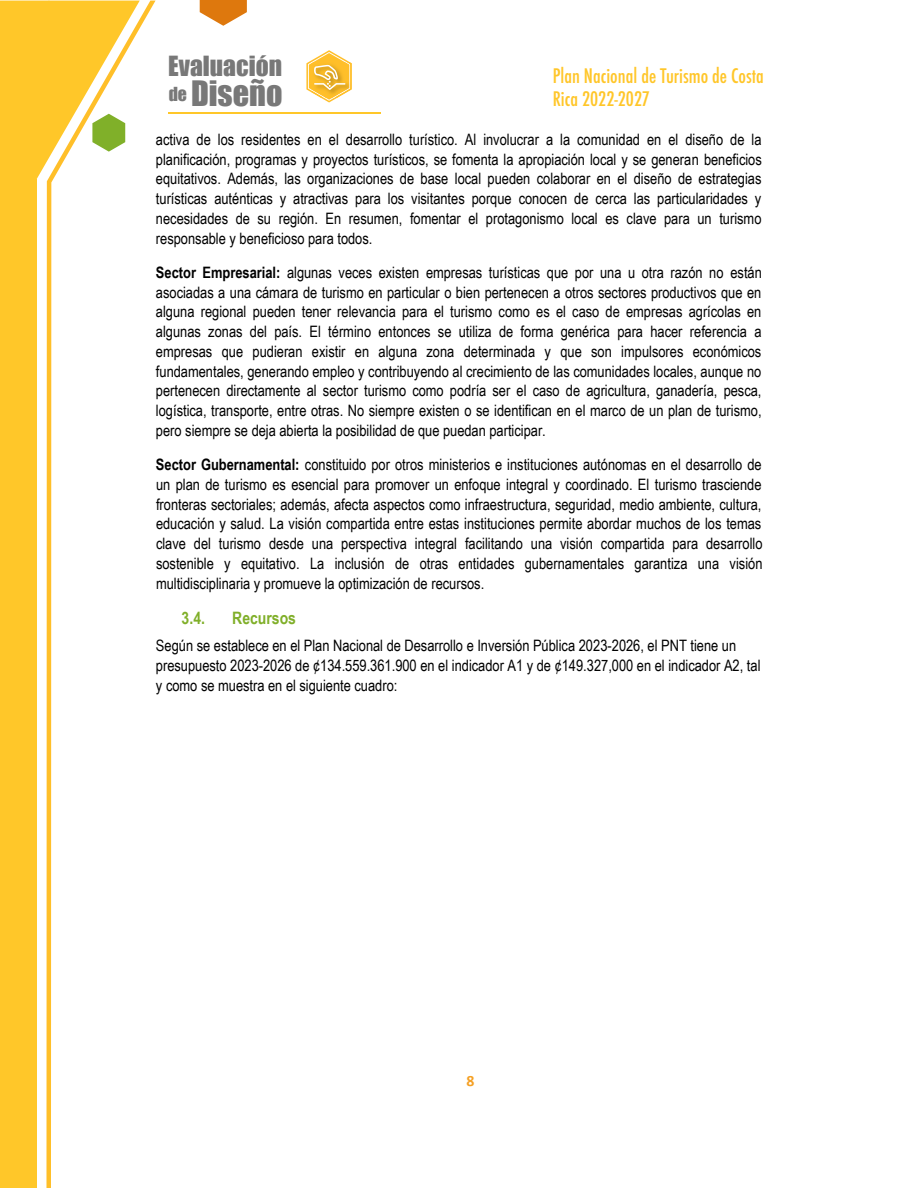
<style>
.page{position:relative;width:918px;height:1188px;background:#fff}
.page>*{position:absolute;margin:0;border:0;box-sizing:border-box;transform-origin:0 0}
.t1{font:32.25px "Impact";color:#787878}
.t2{font:25.5px "Impact";color:#787878}
.t3{font:500 condensed 19.5px/23.4px "Futura";color:#ffc629}
.t4{font:700 17.1px "Arial Narrow";color:#80af29}
.t5{font:15.75px/19.8px "Arial Narrow";color:#000;text-align:justify}
.t6{font:700 15.75px "Calibri";color:#f5a023}
.s1{font-weight:700}
</style>
<div class="page">
<svg style="left:200px;top:0;width:47px;height:26px"></svg>
<hr style="left:168px;top:112px;width:213px;height:2px;background:#ffc729">
<div style="left:0;top:179px;width:37px;height:1009px;background:#ffc729"></div>
<svg style="left:46px;top:1px;width:110px;height:1187px"></svg>
<svg style="left:0;top:1px;width:140px;height:178px"></svg>
<svg style="left:306px;top:50px;width:46px;height:52px"></svg>
<h2 class="t2" style="left:168px;top:46px;width:115px">Evaluación</h2>
<h1 class="t1" style="left:169px;top:69px;width:115px"><sup>de</sup> Diseño</h1>
<p class="t3" style="left:553px;top:64px;width:213px">Plan Nacional de Turismo de Costa<br>Rica 2022-2027</p>
<p class="t5" style="left:156px;top:129px;width:607px">activa de los residentes en el desarrollo turístico. Al involucrar a la comunidad en el diseño de la planificación, programas y proyectos turísticos, se fomenta la apropiación local y se generan beneficios equitativos. Además, las organizaciones de base local pueden colaborar en el diseño de estrategias turísticas auténticas y atractivas para los visitantes porque conocen de cerca las particularidades y necesidades de su región. En resumen, fomentar el protagonismo local es clave para un turismo responsable y beneficioso para todos.</p>
<p class="t5" style="left:156px;top:262px;width:607px"><span class="s1">Sector Empresarial:</span> algunas veces existen empresas turísticas que por una u otra razón no están asociadas a una cámara de turismo en particular o bien pertenecen a otros sectores productivos que en alguna regional pueden tener relevancia para el turismo como es el caso de empresas agrícolas en algunas zonas del país. El término entonces se utiliza de forma genérica para hacer referencia a empresas que pudieran existir en alguna zona determinada y que son impulsores económicos fundamentales, generando empleo y contribuyendo al crecimiento de las comunidades locales, aunque no pertenecen directamente al sector turismo como podría ser el caso de agricultura, ganadería, pesca, logística, transporte, entre otras. No siempre existen o se identifican en el marco de un plan de turismo, pero siempre se deja abierta la posibilidad de que puedan participar.</p>
<p class="t5" style="left:156px;top:454px;width:608px"><span class="s1">Sector Gubernamental:</span> constituido por otros ministerios e instituciones autónomas en el desarrollo de un plan de turismo es esencial para promover un enfoque integral y coordinado. El turismo trasciende fronteras sectoriales; además, afecta aspectos como infraestructura, seguridad, medio ambiente, cultura, educación y salud. La visión compartida entre estas instituciones permite abordar muchos de los temas clave del turismo desde una perspectiva integral facilitando una visión compartida para desarrollo sostenible y equitativo. La inclusión de otras entidades gubernamentales garantiza una visión multidisciplinaria y promueve la optimización de recursos.</p>
<p class="t4" style="left:182px;top:605px;width:25px">3.4.</p>
<p class="t4" style="left:232px;top:605px;width:65px">Recursos</p>
<p class="t5" style="left:156px;top:635px;width:606px;text-align:left">Según se establece en el Plan Nacional de Desarrollo e Inversión Pública 2023-2026, el PNT tiene un presupuesto 2023-2026 de ¢134.559.361.900 en el indicador A1 y de ¢149.327,000 en el indicador A2, tal y como se muestra en el siguiente cuadro:</p>
<p class="t6" style="left:467px;top:1070px;width:9px">8</p>
</div>
